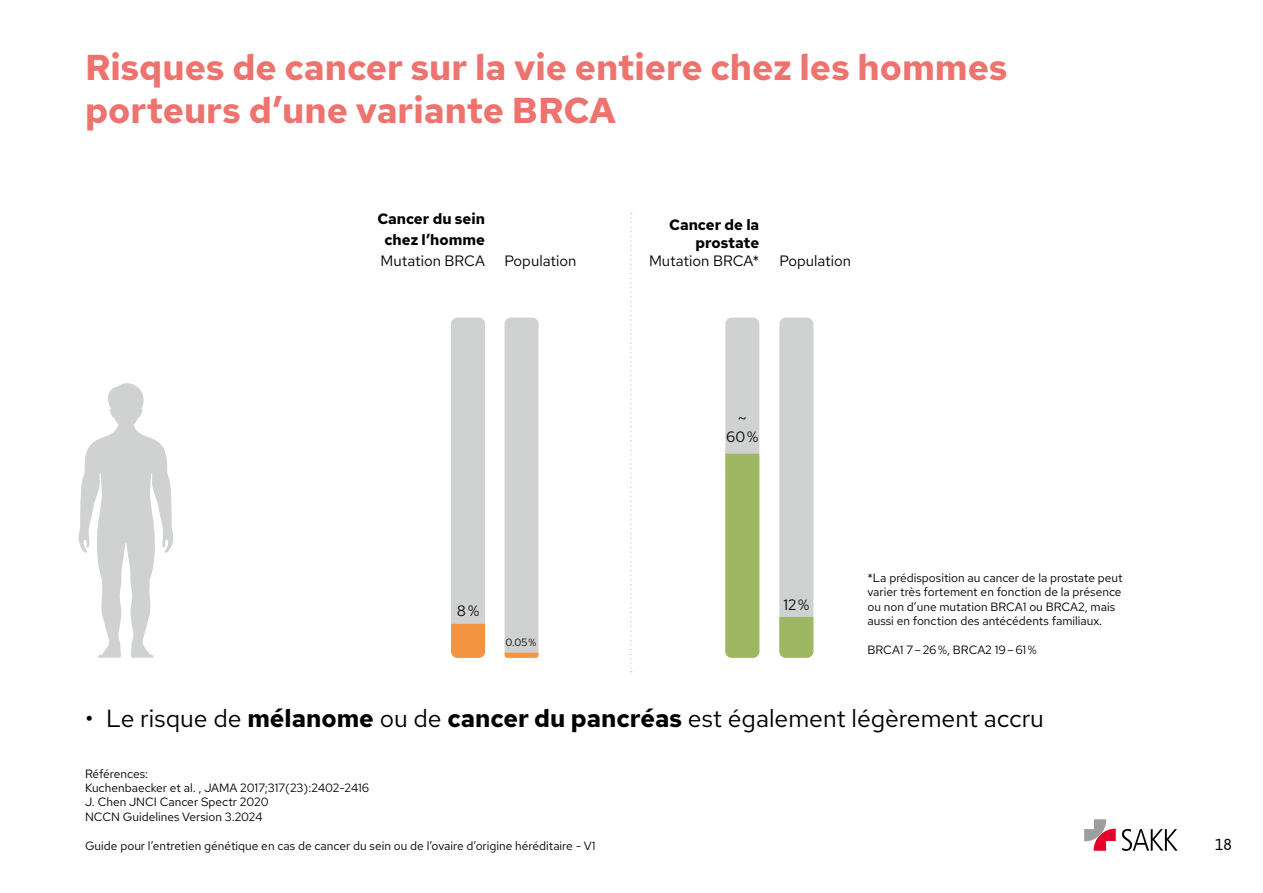
<style>
.page{position:relative;width:1263px;height:893px;background:#fff}
.page>*{position:absolute;margin:0;border:0;box-sizing:border-box;transform-origin:0 0}
.t1{font:700 36px/43.2px "Red Hat Text";color:#ee726e}
.t2{font:24.75px "Red Hat Text";color:#000}
.t3{font:18px "Jaldi";color:#000}
.t4{font:15px/18px "Red Hat Text";color:#000;text-align:center}
.t5{font:700 15px/21px "Red Hat Text";color:#000;text-align:center}
.t6{font:12px/14.4px "Red Hat Text";color:#000}
.t7{font:10.5px "Red Hat Text";color:#000}
.s1{font-weight:700}
</style>
<div class="page">
<svg style="left:1084px;top:819px;width:32px;height:32px"></svg>
<svg style="left:1122px;top:829px;width:56px;height:22px"></svg>
<svg style="left:79px;top:383px;width:94px;height:275px"></svg>
<div style="left:121px;top:535px;width:9px;height:8px;background:#d0d1d1;border-radius:50%"></div>
<div style="left:451px;top:318px;width:34px;height:340px;background:#d0d1d1;border-radius:6px"></div>
<svg style="left:451px;top:624px;width:34px;height:34px"></svg>
<div style="left:504px;top:318px;width:35px;height:340px;background:#d0d1d1;border-radius:6px"></div>
<svg style="left:504px;top:653px;width:35px;height:5px"></svg>
<div style="left:725px;top:318px;width:34px;height:340px;background:#d0d1d1;border-radius:6px"></div>
<div style="left:725px;top:454px;width:34px;height:204px;background:#9db861"></div>
<div style="left:779px;top:318px;width:34px;height:340px;background:#d0d1d1;border-radius:6px"></div>
<svg style="left:779px;top:617px;width:34px;height:41px"></svg>
<svg style="left:630px;top:213px;width:2px;height:459px"></svg>
<h1 class="t1" style="left:85px;top:46px;width:924px">Risques de cancer sur la vie entiere chez les hommes porteurs d’une variante BRCA</h1>
<p class="t5" style="left:377px;top:208px;width:109px">Cancer du sein chez l’homme</p>
<p class="t4" style="left:380px;top:251px;width:106px">Mutation BRCA</p>
<p class="t4" style="left:504px;top:251px;width:73px">Population</p>
<p class="t4" style="left:457px;top:602px;width:24px">8%</p>
<p class="t7" style="left:505px;top:635px;width:33px">0.05%</p>
<p class="t5" style="left:669px;top:215px;width:92px;line-height:18px;text-align:right">Cancer de la prostate</p>
<p class="t4" style="left:649px;top:251px;width:112px">Mutation BRCA*</p>
<p class="t4" style="left:779px;top:251px;width:73px">Population</p>
<p class="t4" style="left:726px;top:409px;width:34px">~<br>60%</p>
<p class="t4" style="left:783px;top:595px;width:27px">12%</p>
<p class="t6" style="left:867px;top:570px;width:257px">*La prédisposition au cancer de la prostate peut varier très fortement en fonction de la présence ou non d’une mutation BRCA1 ou BRCA2, mais aussi en fonction des antécédents familiaux.</p>
<p class="t6" style="left:867px;top:642px;width:171px">BRCA1 7–26%, BRCA2 19–61%</p>
<h2 class="t2" style="left:85px;top:702px;width:960px">• Le risque de <span class="s1">mélanome</span> ou de <span class="s1">cancer du pancréas</span> est également légèrement accru</h2>
<p class="t6" style="left:85px;top:766px;width:286px">Références:<br>Kuchenbaecker et al. , JAMA 2017;317(23):2402-2416<br>J. Chen JNCI Cancer Spectr 2020<br>NCCN Guidelines Version 3.2024</p>
<p class="t6" style="left:85px;top:839px;width:512px">Guide pour l’entretien génétique en cas de cancer du sein ou de l’ovaire d’origine héréditaire - V1</p>
<h3 class="t3" style="left:1215px;top:830px;width:18px">18</h3>
</div>
